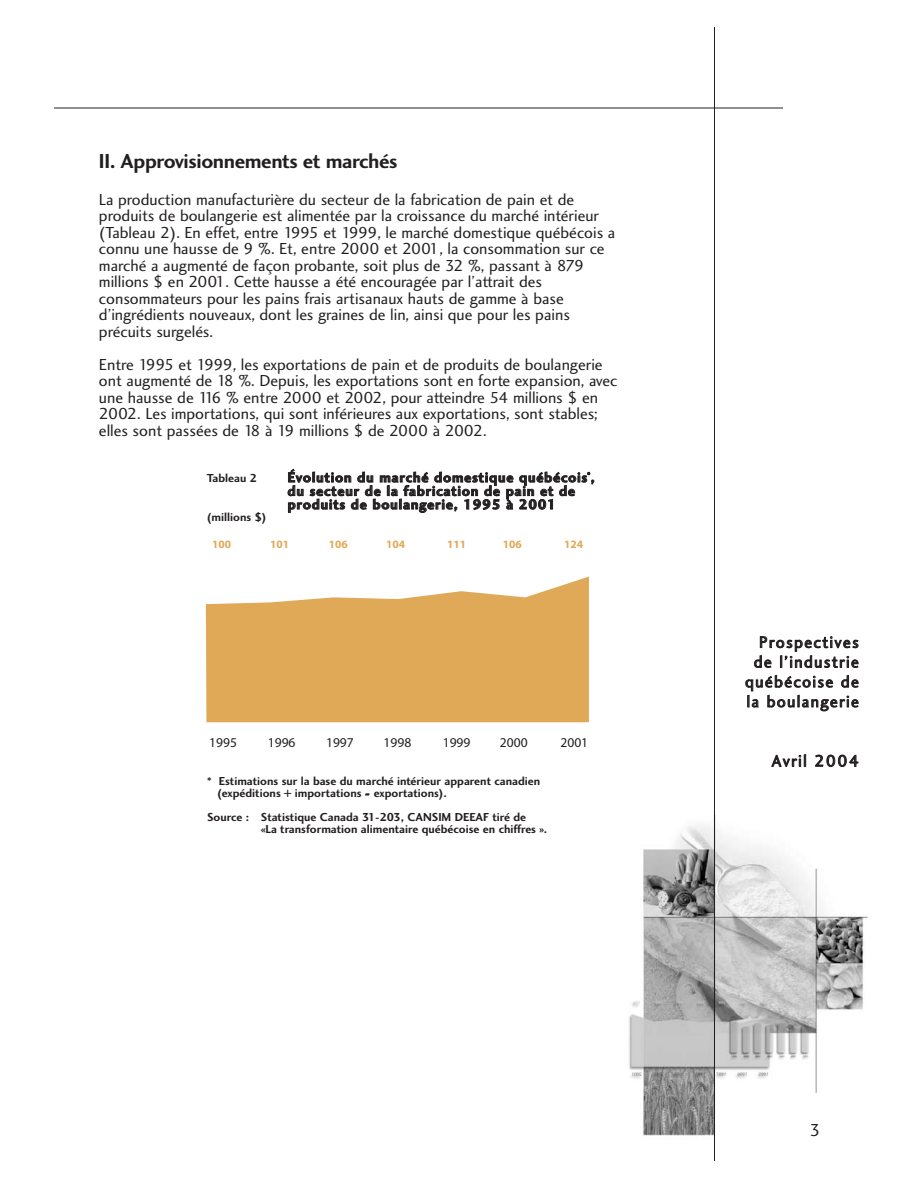
<style>
.page{position:relative;width:918px;height:1188px;background:#fff}
.page>*{position:absolute;margin:0;border:0;box-sizing:border-box;transform-origin:0 0}
.t1{font:21px "Charlotte Sans Bold Plain";letter-spacing:-.02em;color:#231f20}
.t2{font:18px "Charlotte Sans Book Plain";color:#231f20}
.t3{font:16.5px/16.5px "Charlotte Sans Book Plain";color:#231f20}
.t4{font:16.5px/19.8px "Charlotte Sans Book Plain";letter-spacing:.085em;color:#231f20;text-align:right}
.t5{font:16.5px "Charlotte Sans Book Plain";letter-spacing:.09em;color:#231f20}
.t6{font:14.25px/13.5px "Charlotte Sans Bold Plain";letter-spacing:.055em;color:#231f20}
.t7{font:13.5px "Myriad";color:#231f20}
.t8{font:12px/12px "Charlotte Sans Bold Plain";color:#231f20}
.t9{font:700 11.25px "Myriad";color:#e0a957}
</style>
<div class="page">
<img style="left:629px;top:816px;width:239px;height:320px">
<div style="left:792px;top:1122px;width:47px;height:39px;background:#fff"></div>
<hr style="left:54px;top:108px;width:729px;height:1px;background:#231f20">
<hr style="left:714px;top:27px;width:1px;height:1134px;background:#231f20">
<svg style="left:206px;top:577px;width:383px;height:145px;background:#e4b46d"></svg>
<p class="t1" style="left:99px;top:153px;width:300px">II. Approvisionnements et marchés</p>
<p class="t3" style="left:99px;top:193px;width:518px">La production manufacturière du secteur de la fabrication de pain et de produits de boulangerie est alimentée par la croissance du marché intérieur (Tableau 2). En effet, entre 1995 et 1999, le marché domestique québécois a connu une hausse de 9 %. Et, entre 2000 et 2001, la consommation sur ce marché a augmenté de façon probante, soit plus de 32 %, passant à 879 millions $ en 2001. Cette hausse a été encouragée par l’attrait des consommateurs pour les pains frais artisanaux hauts de gamme à base d’ingrédients nouveaux, dont les graines de lin, ainsi que pour les pains précuits surgelés.</p>
<p class="t3" style="left:99px;top:358px;width:520px">Entre 1995 et 1999, les exportations de pain et de produits de boulangerie ont augmenté de 18 %. Depuis, les exportations sont en forte expansion, avec une hausse de 116 % entre 2000 et 2002, pour atteindre 54 millions $ en 2002. Les importations, qui sont inférieures aux exportations, sont stables; elles sont passées de 18 à 19 millions $ de 2000 à 2002.</p>
<p class="t8" style="left:207px;top:473px;width:52px">Tableau 2</p>
<p class="t6" style="left:288px;top:472px;width:309px">Évolution du marché domestique québécois<sup>*</sup>, du secteur de la fabrication de pain et de produits de boulangerie, 1995 à 2001</p>
<p class="t8" style="left:207px;top:512px;width:61px">(millions $)</p>
<p class="t9" style="left:212px;top:540px;width:21px">100</p>
<p class="t9" style="left:270px;top:540px;width:21px">101</p>
<p class="t9" style="left:329px;top:540px;width:21px">106</p>
<p class="t9" style="left:386px;top:540px;width:21px">104</p>
<p class="t9" style="left:447px;top:540px;width:21px">111</p>
<p class="t9" style="left:503px;top:540px;width:21px">106</p>
<p class="t9" style="left:564px;top:540px;width:21px">124</p>
<p class="t7" style="left:209px;top:738px;width:29px">1995</p>
<p class="t7" style="left:268px;top:738px;width:29px">1996</p>
<p class="t7" style="left:326px;top:738px;width:29px">1997</p>
<p class="t7" style="left:384px;top:738px;width:29px">1998</p>
<p class="t7" style="left:443px;top:738px;width:29px">1999</p>
<p class="t7" style="left:500px;top:738px;width:29px">2000</p>
<p class="t7" style="left:561px;top:738px;width:29px">2001</p>
<p class="t8" style="left:217px;top:776px;width:325px;text-indent:-10px">* Estimations sur la base du marché intérieur apparent canadien (expéditions + importations - exportations).</p>
<p class="t8" style="left:261px;top:812px;width:288px;text-indent:-54px">Source : Statistique Canada 31-203, CANSIM DEEAF tiré de<br>«La transformation alimentaire québécoise en chiffres ».</p>
<p class="t4" style="left:745px;top:634px;width:115px">Prospectives de l’industrie québécoise de la boulangerie</p>
<p class="t5" style="left:772px;top:755px;width:89px">Avril 2004</p>
<p class="t2" style="left:810px;top:1124px;width:12px">3</p>
</div>
